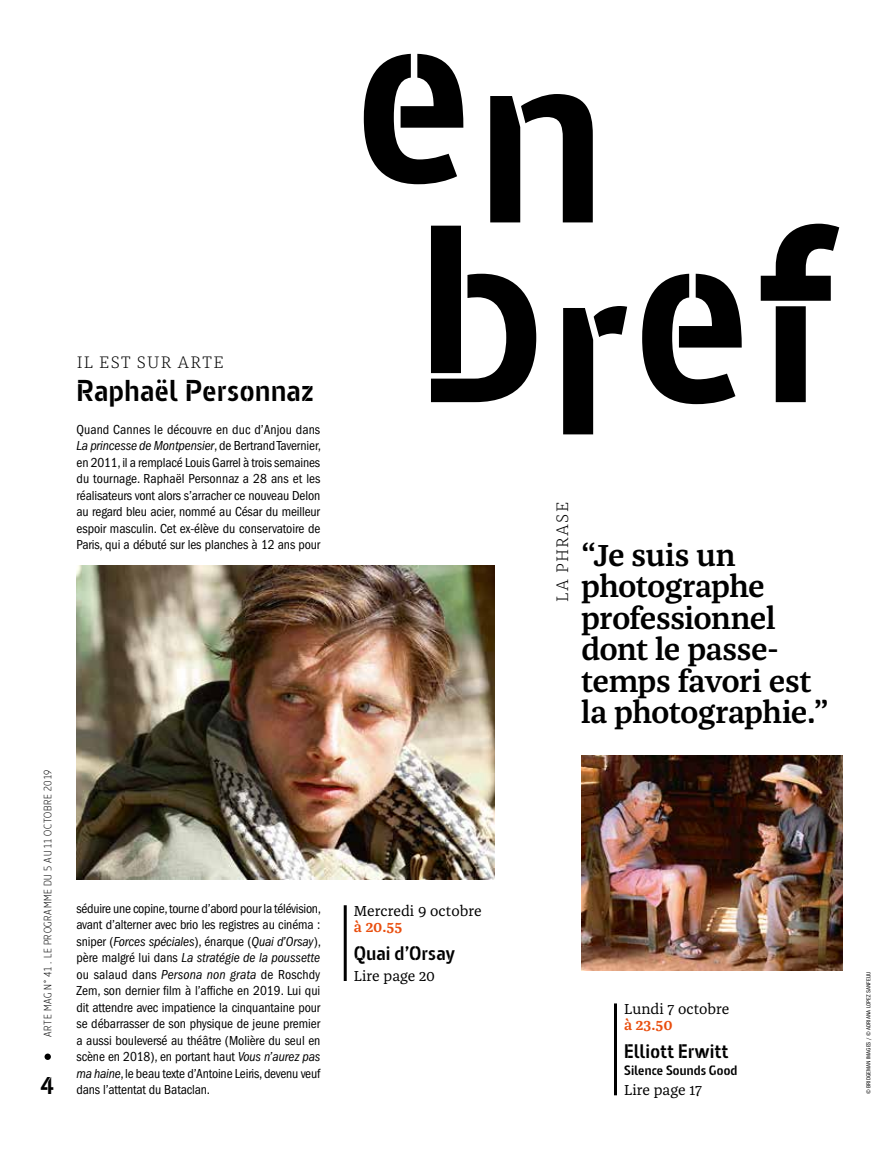
<style>
.page{position:relative;width:893px;height:1149px;background:#fff}
.page>*{position:absolute;margin:0;border:0;box-sizing:border-box;transform-origin:0 0}
.t1{font:600 31.5px/31.5px "Franziska OT";letter-spacing:-.02em;color:#000}
.t2{font:700 30px "Barna Stencil";letter-spacing:.015em;color:#000}
.t3{font:700 24.15px "Barna Stencil";color:#000}
.t4{font:700 19.5px "Barna Stencil";letter-spacing:.01em;color:#000}
.t5{font:300 17.25px "Franziska OT";letter-spacing:.07em;color:#000}
.t6{font:15px "Franziska OT";color:#000}
.t7{font:600 15px "Franziska OT";color:#e94e0e}
.t8{font:condensed 13.5px/16.5px "ITC Franklin Gothic Std";letter-spacing:-.01em;color:#000;text-align:justify}
.t9{font:700 13.5px "Barna Stencil";letter-spacing:.01em;color:#000}
.t10{font:300 10.5px "Barna";letter-spacing:.065em;color:#000}
.t11{font:condensed 6px "ITC Franklin Gothic Std";color:#000}
.s1{font-style:italic}
</style>
<div class="page">
<svg style="left:431px;top:223px;width:408px;height:211px"></svg>
<svg style="left:490px;top:94px;width:103px;height:128px"></svg>
<svg style="left:364px;top:54px;width:99px;height:130px"></svg>
<hr style="left:344px;top:904px;width:3px;height:76px;background:#000">
<hr style="left:614px;top:1003px;width:3px;height:91px;background:#000">
<img style="left:581px;top:755px;width:261px;height:215px">
<img style="left:77px;top:565px;width:417px;height:314px">
<svg style="left:45px;top:1053px;width:6px;height:6px"></svg>
<p class="t5" style="left:77px;top:352px;width:149px">IL EST SUR ARTE</p>
<h2 class="t2" style="left:77px;top:372px;width:239px">Raphaël Personnaz</h2>
<p class="t8" style="left:77px;top:421px;width:246px">Quand Cannes le découvre en duc d’Anjou dans <span class="s1">La princesse de Montpensier</span>, de Bertrand Tavernier, en 2011, il a remplacé Louis Garrel à trois semaines du tournage. Raphaël Personnaz a 28 ans et les réalisateurs vont alors s’arracher ce nouveau Delon au regard bleu acier, nommé au César du meilleur espoir masculin. Cet ex-élève du conservatoire de Paris, qui a débuté sur les planches à 12 ans pour</p>
<p class="t10" style="left:42px;top:1036px;width:268px;rotate:-90deg">ARTE MAG N° 41 . LE PROGRAMME DU 5 AU 11 OCTOBRE 2019</p>
<h3 class="t3" style="left:40px;top:1070px;width:15px">4</h3>
<p class="t8" style="left:77px;top:899px;width:246px">séduire une copine, tourne d’abord pour la télévision, avant d’alterner avec brio les registres au cinéma : sniper (<span class="s1">Forces spéciales</span>), énarque (<span class="s1">Quai d’Orsay</span>), père malgré lui dans <span class="s1">La stratégie de la poussette </span>ou salaud dans <span class="s1">Persona non grata</span> de Roschdy Zem, son dernier film à l’affiche en 2019. Lui qui dit attendre avec impatience la cinquantaine pour se débarrasser de son physique de jeune premier a aussi bouleversé au théâtre (Molière du seul en scène en 2018), en portant haut <span class="s1">Vous n’aurez pas ma haine</span>, le beau texte d’Antoine Leiris, devenu veuf dans l’attentat du Bataclan.</p>
<p class="t5" style="left:553px;top:601px;width:101px;rotate:-90deg">LA PHRASE</p>
<h1 class="t1" style="left:581px;top:539px;width:249px">“Je suis un photographe professionnel dont le passe&shy;temps favori est la photographie.”</h1>
<p class="t6" style="left:354px;top:901px;width:129px">Mercredi 9 octobre</p>
<p class="t7" style="left:354px;top:918px;width:50px">à 20.55</p>
<h3 class="t4" style="left:354px;top:941px;width:102px">Quai d’Orsay</h3>
<p class="t6" style="left:354px;top:967px;width:83px">Lire page 20</p>
<p class="t11" style="left:865px;top:1093px;width:124px;rotate:-90deg">© BRIDGEMAN IMAGES / © ADRIANA LOPEZ SANFELIU</p>
<p class="t6" style="left:624px;top:999px;width:107px">Lundi 7 octobre</p>
<p class="t7" style="left:624px;top:1015px;width:50px">à 23.50</p>
<h3 class="t4" style="left:624px;top:1039px;width:106px">Elliott Erwitt</h3>
<p class="t9" style="left:624px;top:1061px;width:115px">Silence Sounds Good</p>
<p class="t6" style="left:624px;top:1081px;width:79px">Lire page 17</p>
</div>
